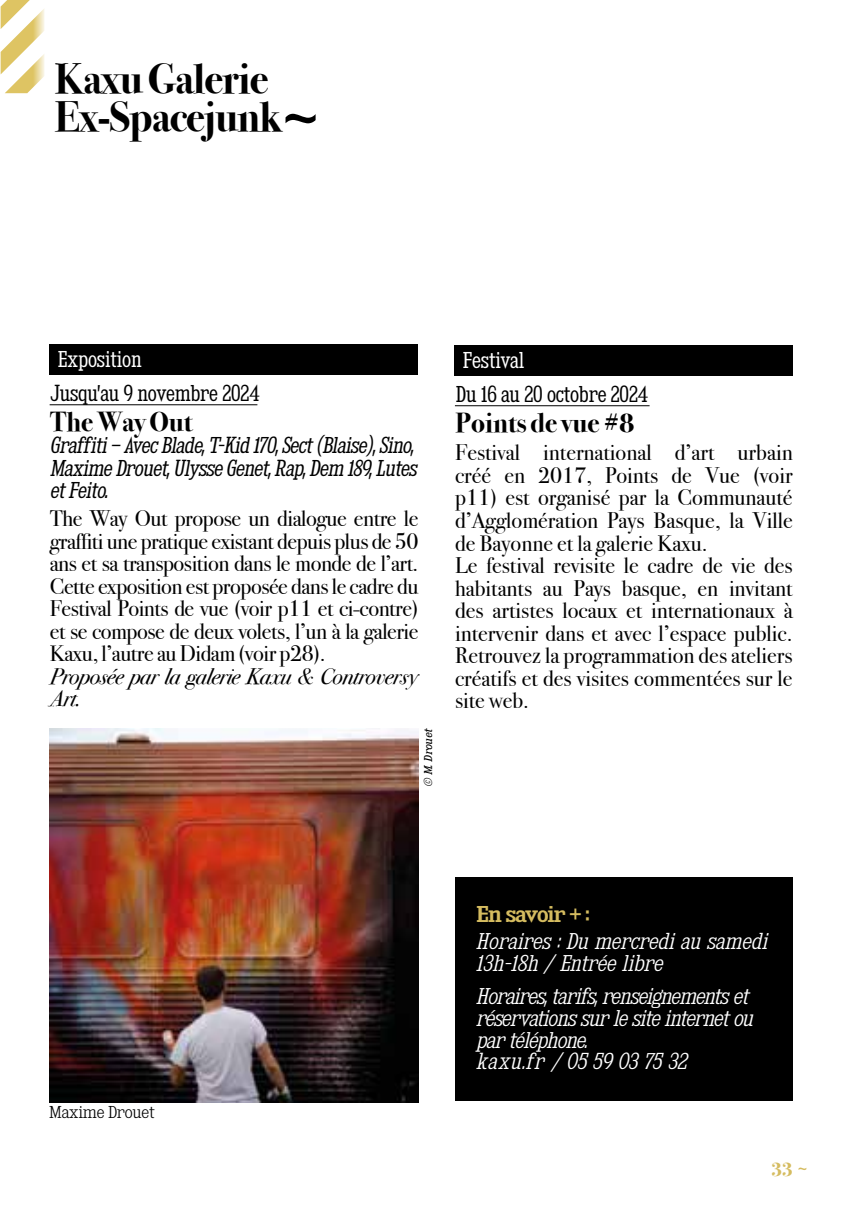
<style>
.page{position:relative;width:851px;height:1205px;background:#fff}
.page>*{position:absolute;margin:0;border:0;box-sizing:border-box;transform-origin:0 0}
.t1{font:700 42.5px/37.5px "Bodoni Svty Two ITCTT";letter-spacing:-.02em;color:#000}
.t2{font:700 27.5px "Bodoni Svty Two ITCTT";color:#000}
.t3{font:22.5px/22.5px "Bodoni Svty Two ITCTT";color:#000;text-align:justify}
.t4{font:italic 22.5px/22.5px "Bodoni Svty Two ITCTT";letter-spacing:-.02em;color:#000}
.t5{font:italic 20px/22.5px "Kingsbridge Cd Bk";color:#000}
.t6{font:italic 20px/21.8px "Kingsbridge Sc Lt";letter-spacing:-.04em;color:#fff}
.t7{font:italic 20px/21.8px "Kingsbridge Sc Lt";color:#fff}
.t8{font:20px "Kingsbridge Cd Bk";letter-spacing:-.04em;color:#000}
.t9{font:20px "Kingsbridge Cd Bk";letter-spacing:-.04em;color:#fff}
.t10{font:20px "Kingsbridge Sb";letter-spacing:-.08em;color:#d5bc60}
.t11{font:700 20px "Bodoni Svty Two ITCTT";color:#d5bc60}
.t12{font:15px "Kingsbridge Sc Lt";letter-spacing:-.06em;color:#000}
.t13{font:italic 10px "Kingsbridge Bk";color:#000}
</style>
<div class="page">
<svg style="left:285px;top:114px;width:30px;height:9px"></svg>
<div style="left:49px;top:344px;width:369px;height:30px;background:#000"></div>
<div style="left:454px;top:345px;width:338px;height:30px;background:#000"></div>
<div style="left:455px;top:878px;width:337px;height:223px;background:#000"></div>
<img style="left:50px;top:729px;width:368px;height:374px">
<svg style="left:1px;top:0;width:43px;height:93px"></svg>
<hr style="left:50px;top:404px;width:207px;height:1px;background:#000">
<hr style="left:455px;top:405px;width:194px;height:1px;background:#000">
<svg style="left:798px;top:1167px;width:8px;height:3px"></svg>
<h1 class="t1" style="left:55px;top:56px;width:228px">Kaxu Galerie<br>Ex-Spacejunk</h1>
<p class="t9" style="left:58px;top:347px;width:86px">Exposition</p>
<p class="t9" style="left:462px;top:348px;width:64px">Festival</p>
<p class="t8" style="left:50px;top:381px;width:211px">Jusqu’au 9 novembre 2024</p>
<p class="t2" style="left:50px;top:399px;width:144px">The Way Out</p>
<p class="t5" style="left:50px;top:434px;width:373px">Graffiti–AvecBlade,T-Kid170,Sect(Blaise),Sino,<br>MaximeDrouet,UlysseGenet,Rap,Dem 189,Lutes etFeito.</p>
<p class="t3" style="left:50px;top:505px;width:370px">The Way Out propose un dialogue entre le graffiti une pratique existant depuis plus de 50 ans et sa transposition dans le monde de l’art.<br>Cette exposition est proposée dans le cadre du Festival Points de vue (voir p11 et ci-contre) et se compose de deux volets, l’un à la galerie Kaxu, l’autre au Didam (voir p28).</p>
<p class="t4" style="left:50px;top:663px;width:370px">Proposée par la galerie Kaxu &amp; Controversy<br>Art.</p>
<p class="t13" style="left:422px;top:787px;width:61px;rotate:-90deg">© M. Drouet</p>
<p class="t8" style="left:455px;top:382px;width:194px">Du 16 au 20 octobre 2024</p>
<p class="t2" style="left:455px;top:400px;width:181px">Points de vue #8</p>
<p class="t3" style="left:455px;top:439px;width:339px;text-align:left">Festival international d’art urbain créé en 2017, Points de Vue (voir p11) est organisé par la Communauté d’Agglomération Pays Basque, la Ville de Bayonne et la galerie Kaxu.<br>Le festival revisite le cadre de vie des habitants au Pays basque, en invitant des artistes locaux et internationaux à intervenir dans et avec l’espace public.<br>Retrouvez la programmation des ateliers créatifs et des visites commentées sur le site web.</p>
<p class="t12" style="left:49px;top:1103px;width:108px">Maxime Drouet</p>
<p class="t10" style="left:476px;top:902px;width:115px">En savoir + :</p>
<p class="t7" style="left:476px;top:930px;width:293px">Horaires : Du mercredi au samedi<br>13h-18h / Entrée libre</p>
<p class="t6" style="left:476px;top:985px;width:278px">Horaires, tarifs, renseignements et réservations sur le site internet ou par téléphone.<br>kaxu.fr / 05 59 03 75 32</p>
<p class="t11" style="left:771px;top:1152px;width:24px">33</p>
</div>
